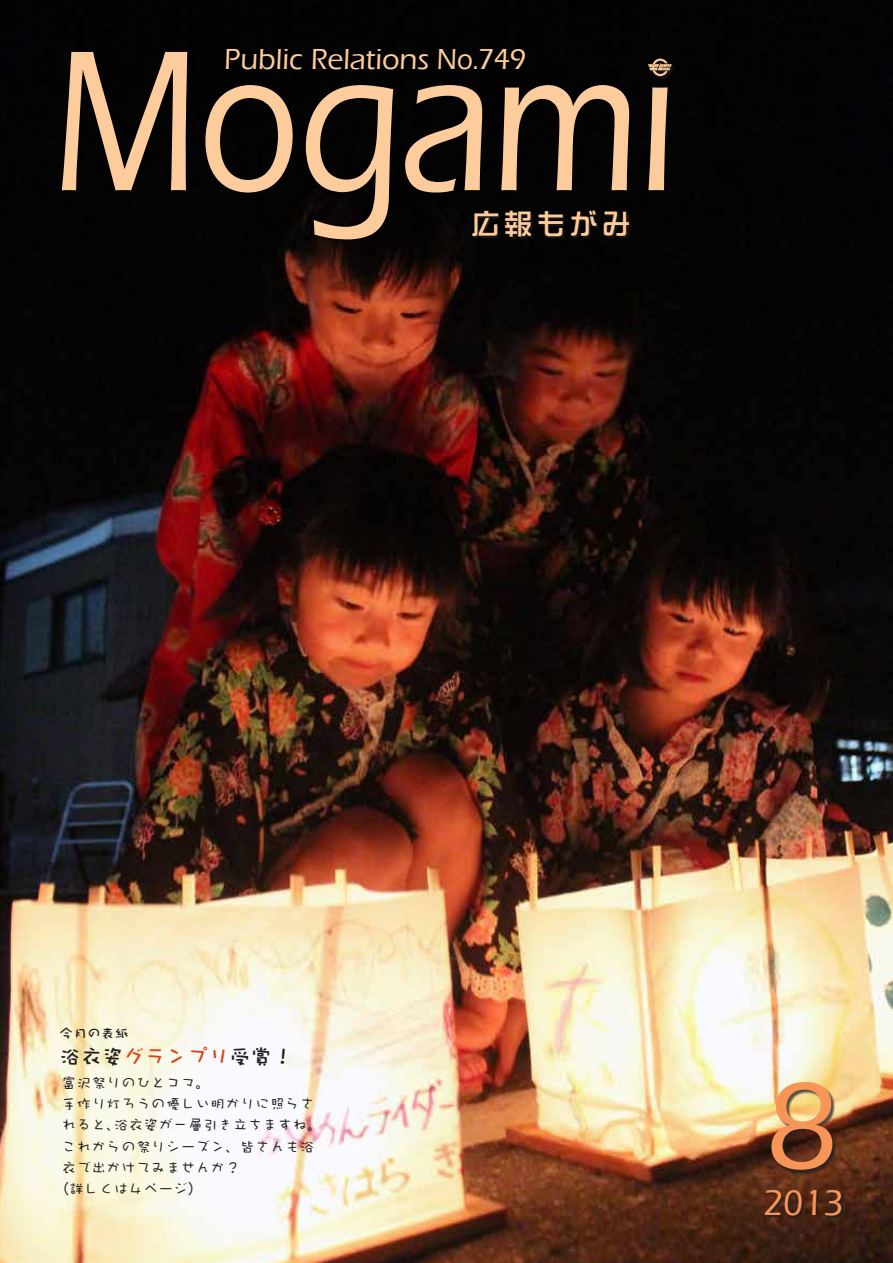
<style>
.page{position:relative;width:893px;height:1263px;background:#fff}
.page>*{position:absolute;margin:0;border:0;box-sizing:border-box;transform-origin:0 0}
.t1{font:500 127.5px "Eras ITC";color:#f79559}
.t2{font:500 37.2px "Eras ITC";color:#f79559;scale:.95 1}
.t3{font:500 29.7px "Eras ITC";color:#fdcc9a}
.t4{font:28.65px "DF So Gei Std W5";letter-spacing:.14em;color:#fdcc9a}
.t5{font:21.3px "DF Craft Yu Std W7";color:#231f20}
.t6{font:14.85px "DF Craft Yu Std W5";color:#231f20}
.t7{font:13.8px "DF Craft Yu Std W7";color:#231f20}
.s1{color:#d9461d}
</style>
<div class="page">
<img style="left:0;top:0;width:893px;height:1263px">
<div style="left:773px;top:1083px;width:65px;height:92px;background:#231f20;opacity:.75"></div>
<div style="left:474px;top:212px;width:158px;height:28px;background:#231f20;opacity:.66"></div>
<svg style="left:62px;top:52px;width:125px;height:138px;background:#6c5843"></svg>
<svg style="left:205px;top:85px;width:88px;height:108px;background:#64513e"></svg>
<svg style="left:306px;top:85px;width:87px;height:154px;background:#685441"></svg>
<svg style="left:405px;top:85px;width:77px;height:108px;background:#6c5844"></svg>
<svg style="left:501px;top:85px;width:128px;height:105px;background:#685541"></svg>
<svg style="left:648px;top:88px;width:20px;height:102px;background:#b79472"></svg>
<div style="left:648px;top:59px;width:28px;height:21px;background:#231f20;opacity:.85"></div>
<svg style="left:648px;top:59px;width:24px;height:17px"></svg>
<div style="left:766px;top:1191px;width:77px;height:27px;background:#231f20;opacity:.85"></div>
<h3 class="t3" style="left:224px;top:43px;width:304px">Public Relations No.749</h3>
<h3 class="t4" style="left:471px;top:208px;width:161px">広報もがみ</h3>
<p class="t7" style="left:60px;top:1025px;width:71px">今月の表紙</p>
<p class="t6" style="left:62px;top:1074px;width:150px">富沢祭りのひとコマ。</p>
<p class="t6" style="left:62px;top:1096px;width:254px">手作り灯ろうの優しい明かりに照らさ</p>
<p class="t6" style="left:114px;top:1117px;width:210px">浴衣姿が一層引き立ちますね。</p>
<h3 class="t5" style="left:60px;top:1044px;width:235px">浴衣姿<span class="s1">グランプリ</span>受賞!</h3>
<p class="t6" style="left:62px;top:1117px;width:61px">れると、</p>
<p class="t6" style="left:62px;top:1138px;width:254px">これからの祭りシーズン、皆さんも浴</p>
<p class="t6" style="left:62px;top:1159px;width:180px">衣で出かけてみませんか?</p>
<p class="t6" style="left:54px;top:1181px;width:150px">（詳しくは４ページ(</p>
<h1 class="t1" style="left:766px;top:1055px;width:74px">8</h1>
<h2 class="t2" style="left:763px;top:1182px;width:86px">2013</h2>
</div>
